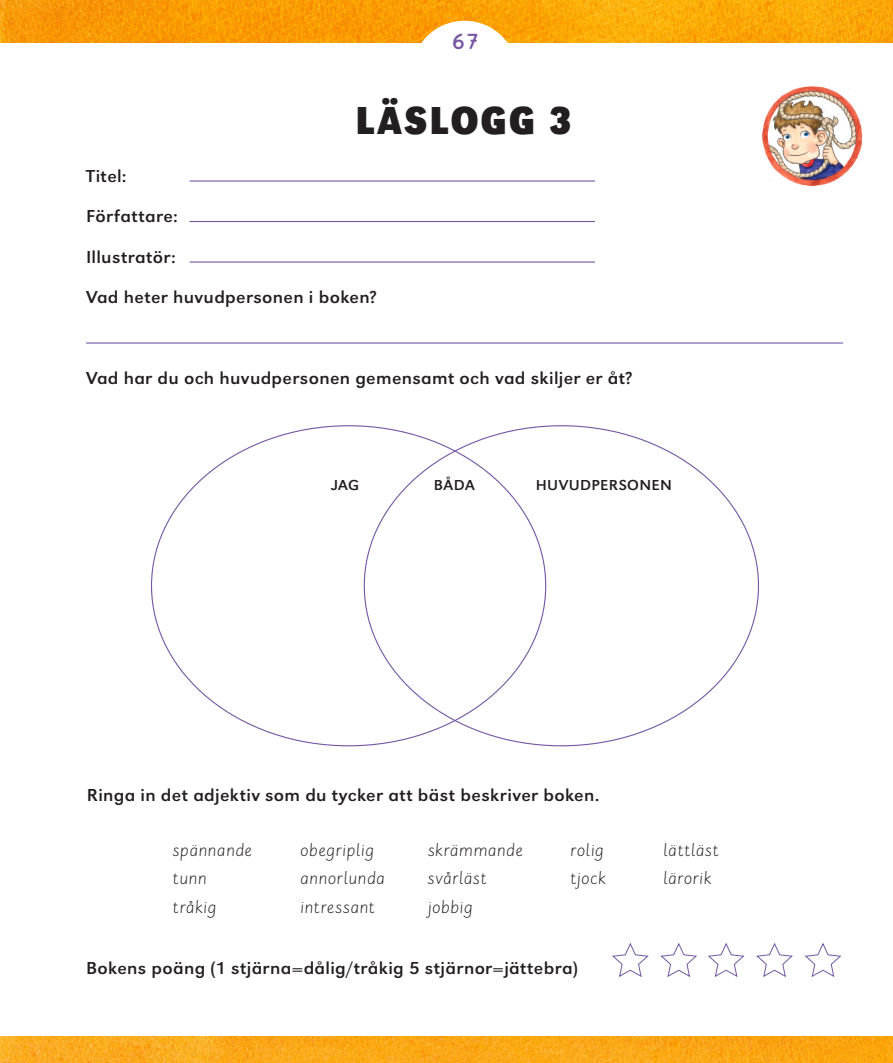
<style>
.page{position:relative;width:893px;height:1063px;background:#fff}
.page>*{position:absolute;margin:0;border:0;box-sizing:border-box;transform-origin:0 0}
.t1{font:40.5px "URW Grotesk T Bold Extr Narr";letter-spacing:.045em;color:#231f20}
.t2{font:21px "Alku Lihava";color:#7757a4}
.t3{font:expanded 18px "URW Grotesk T";letter-spacing:.02em;color:#231f20}
.t4{font:18px "Alku Laiha";letter-spacing:.01em;color:#231f20}
.t5{font:expanded 15px "URW Grotesk T";letter-spacing:.02em;color:#231f20}
</style>
<div class="page">
<img style="left:0;top:0;width:893px;height:43px">
<img style="left:0;top:1037px;width:893px;height:26px">
<div style="left:412px;top:21px;width:105px;height:102px;background:#fff;border-radius:50%"></div>
<img style="left:762px;top:86px;width:101px;height:101px">
<hr style="left:190px;top:180px;width:405px;height:2px;background:#7757a4">
<hr style="left:190px;top:221px;width:405px;height:1px;background:#7757a4">
<hr style="left:190px;top:261px;width:405px;height:2px;background:#7757a4">
<hr style="left:86px;top:342px;width:757px;height:2px;background:#7757a4">
<svg style="left:612px;top:943px;width:37px;height:34px"></svg>
<svg style="left:660px;top:943px;width:37px;height:34px"></svg>
<svg style="left:708px;top:943px;width:37px;height:34px"></svg>
<svg style="left:756px;top:943px;width:37px;height:34px"></svg>
<svg style="left:804px;top:943px;width:38px;height:34px"></svg>
<p class="t2" style="left:452px;top:29px;width:27px">67</p>
<h1 class="t1" style="left:356px;top:96px;width:218px">LÄSLOGG 3</h1>
<p class="t3" style="left:86px;top:165px;width:42px">Titel:</p>
<p class="t3" style="left:86px;top:206px;width:93px">Författare:</p>
<p class="t3" style="left:86px;top:246px;width:91px">Illustratör:</p>
<p class="t3" style="left:86px;top:287px;width:292px">Vad heter huvudpersonen i boken?</p>
<p class="t3" style="left:86px;top:368px;width:548px">Vad har du och huvudpersonen gemensamt och vad skiljer er åt?</p>
<p class="t5" style="left:331px;top:476px;width:29px">JAG</p>
<p class="t5" style="left:434px;top:476px;width:42px">BÅDA</p>
<p class="t5" style="left:536px;top:476px;width:138px">HUVUDPERSONEN</p>
<p class="t3" style="left:87px;top:784px;width:514px">Ringa in det adjektiv som du tycker att bäst beskriver boken.</p>
<p class="t4" style="left:173px;top:839px;width:81px">spännande</p>
<p class="t4" style="left:300px;top:839px;width:76px">obegriplig</p>
<p class="t4" style="left:428px;top:839px;width:97px">skrämmande</p>
<p class="t4" style="left:570px;top:839px;width:35px">rolig</p>
<p class="t4" style="left:663px;top:839px;width:57px">lättläst</p>
<p class="t4" style="left:173px;top:868px;width:36px">tunn</p>
<p class="t4" style="left:300px;top:868px;width:86px">annorlunda</p>
<p class="t4" style="left:428px;top:868px;width:61px">svårläst</p>
<p class="t4" style="left:570px;top:868px;width:37px">tjock</p>
<p class="t4" style="left:663px;top:868px;width:50px">lärorik</p>
<p class="t4" style="left:173px;top:896px;width:46px">tråkig</p>
<p class="t4" style="left:300px;top:896px;width:76px">intressant</p>
<p class="t4" style="left:428px;top:896px;width:47px">jobbig</p>
<p class="t3" style="left:86px;top:958px;width:493px">Bokens poäng (1 stjärna=dålig/tråkig 5 stjärnor=jättebra)</p>
</div>
